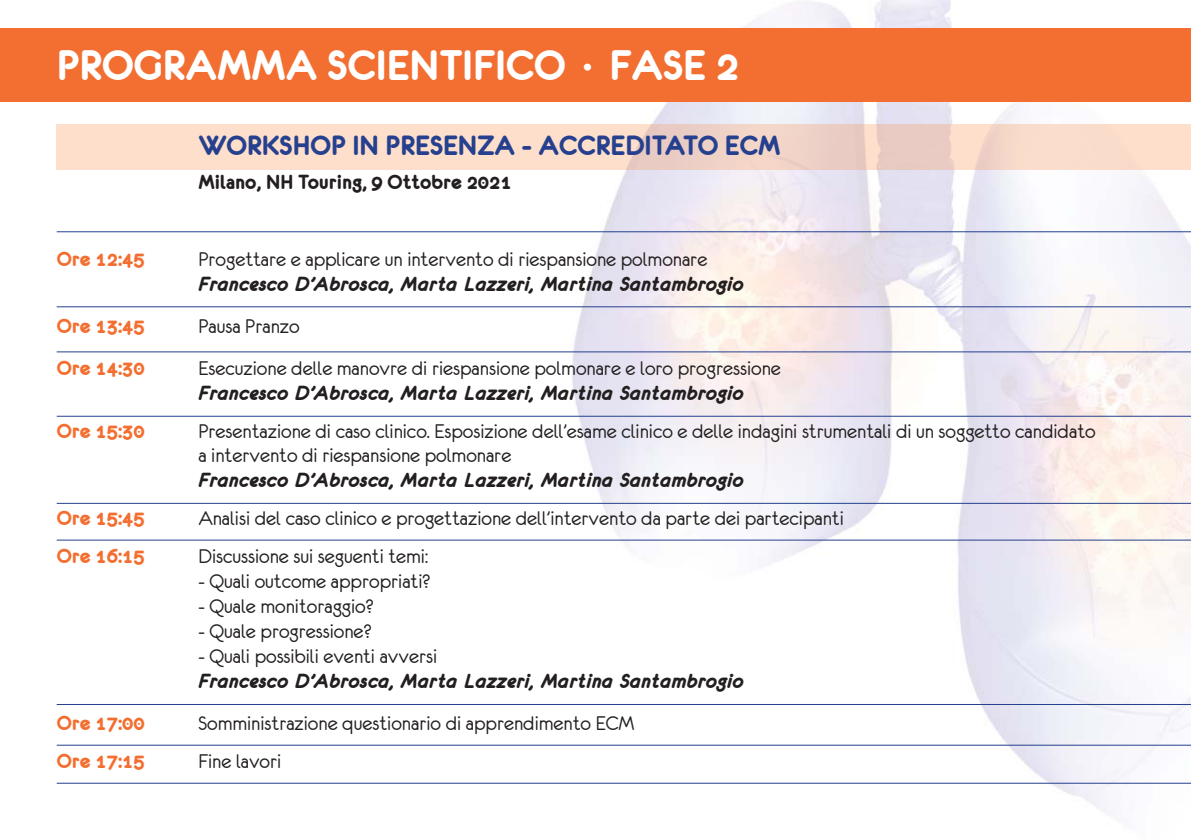
<style>
.page{position:relative;width:1191px;height:840px;background:#fff}
.page>*{position:absolute;margin:0;border:0;box-sizing:border-box;transform-origin:0 0}
.t1{font:46px "Eurofurencebold";color:#fff}
.t2{font:30px "Eurofurencebold";color:#25408e}
.t3{font:22px/25px "Eurofurenceregular";color:#231f20}
.t4{font:22px "Eurofurencebolditalic";color:#231f20}
.t5{font:22px "Eurofurencebold";color:#f36f31}
.t6{font:22px "Eurofurencebold";color:#231f20}
</style>
<div class="page">
<img style="left:56px;top:0;width:1135px;height:814px">
<div style="left:0;top:28px;width:1191px;height:74px;background:#f36f31"></div>
<img style="left:57px;top:125px;width:1134px;height:44px">
<hr style="left:57px;top:231px;width:1134px;height:1px;background:#25408e">
<hr style="left:57px;top:306px;width:1134px;height:1px;background:#25408e">
<hr style="left:57px;top:351px;width:1134px;height:1px;background:#25408e">
<hr style="left:57px;top:415px;width:1134px;height:1px;background:#25408e">
<hr style="left:57px;top:502px;width:1134px;height:1px;background:#25408e">
<hr style="left:57px;top:539px;width:1134px;height:1px;background:#25408e">
<hr style="left:57px;top:703px;width:1134px;height:1px;background:#25408e">
<hr style="left:57px;top:744px;width:1134px;height:1px;background:#25408e">
<hr style="left:57px;top:782px;width:1134px;height:1px;background:#25408e">
<h1 class="t1" style="left:57px;top:50px;width:684px">PROGRAMMA SCIENTIFICO · FASE 2</h1>
<h2 class="t2" style="left:198px;top:136px;width:583px">WORKSHOP IN PRESENZA - ACCREDITATO ECM</h2>
<p class="t6" style="left:198px;top:175px;width:315px">Milano, NH Touring, 9 Ottobre 2021</p>
<p class="t5" style="left:57px;top:251px;width:90px">Ore 12:45</p>
<p class="t3" style="left:198px;top:248px;width:510px">Progettare e applicare un intervento di riespansione polmonare</p>
<p class="t4" style="left:198px;top:276px;width:547px">Francesco D’Abrosca, Marta Lazzeri, Martina Santambrogio</p>
<p class="t5" style="left:57px;top:318px;width:90px">Ore 13:45</p>
<p class="t3" style="left:198px;top:315px;width:103px">Pausa Pranzo</p>
<p class="t5" style="left:57px;top:360px;width:90px">Ore 14:30</p>
<p class="t3" style="left:198px;top:357px;width:584px">Esecuzione delle manovre di riespansione polmonare e loro progressione</p>
<p class="t4" style="left:198px;top:385px;width:547px">Francesco D’Abrosca, Marta Lazzeri, Martina Santambrogio</p>
<p class="t5" style="left:57px;top:423px;width:90px">Ore 15:30</p>
<p class="t3" style="left:198px;top:420px;width:898px">Presentazione di caso clinico. Esposizione dell’esame clinico e delle indagini strumentali di un soggetto candidato a intervento di riespansione polmonare</p>
<p class="t4" style="left:198px;top:473px;width:547px">Francesco D’Abrosca, Marta Lazzeri, Martina Santambrogio</p>
<p class="t5" style="left:57px;top:510px;width:90px">Ore 15:45</p>
<p class="t3" style="left:198px;top:507px;width:647px">Analisi del caso clinico e progettazione dell’intervento da parte dei partecipanti</p>
<p class="t5" style="left:57px;top:548px;width:90px">Ore 16:15</p>
<p class="t3" style="left:198px;top:545px;width:231px">Discussione sui seguenti temi:</p>
<p class="t3" style="left:198px;top:570px;width:233px">- Quali outcome appropriati?</p>
<p class="t3" style="left:198px;top:595px;width:177px">- Quale monitoraggio?</p>
<p class="t3" style="left:198px;top:620px;width:174px">- Quale progressione?</p>
<p class="t3" style="left:198px;top:645px;width:240px">- Quali possibili eventi avversi</p>
<p class="t4" style="left:198px;top:673px;width:547px">Francesco D’Abrosca, Marta Lazzeri, Martina Santambrogio</p>
<p class="t5" style="left:57px;top:715px;width:90px">Ore 17:00</p>
<p class="t3" style="left:198px;top:712px;width:438px">Somministrazione questionario di apprendimento ECM</p>
<p class="t5" style="left:57px;top:753px;width:90px">Ore 17:15</p>
<p class="t3" style="left:198px;top:750px;width:84px">Fine lavori</p>
</div>
